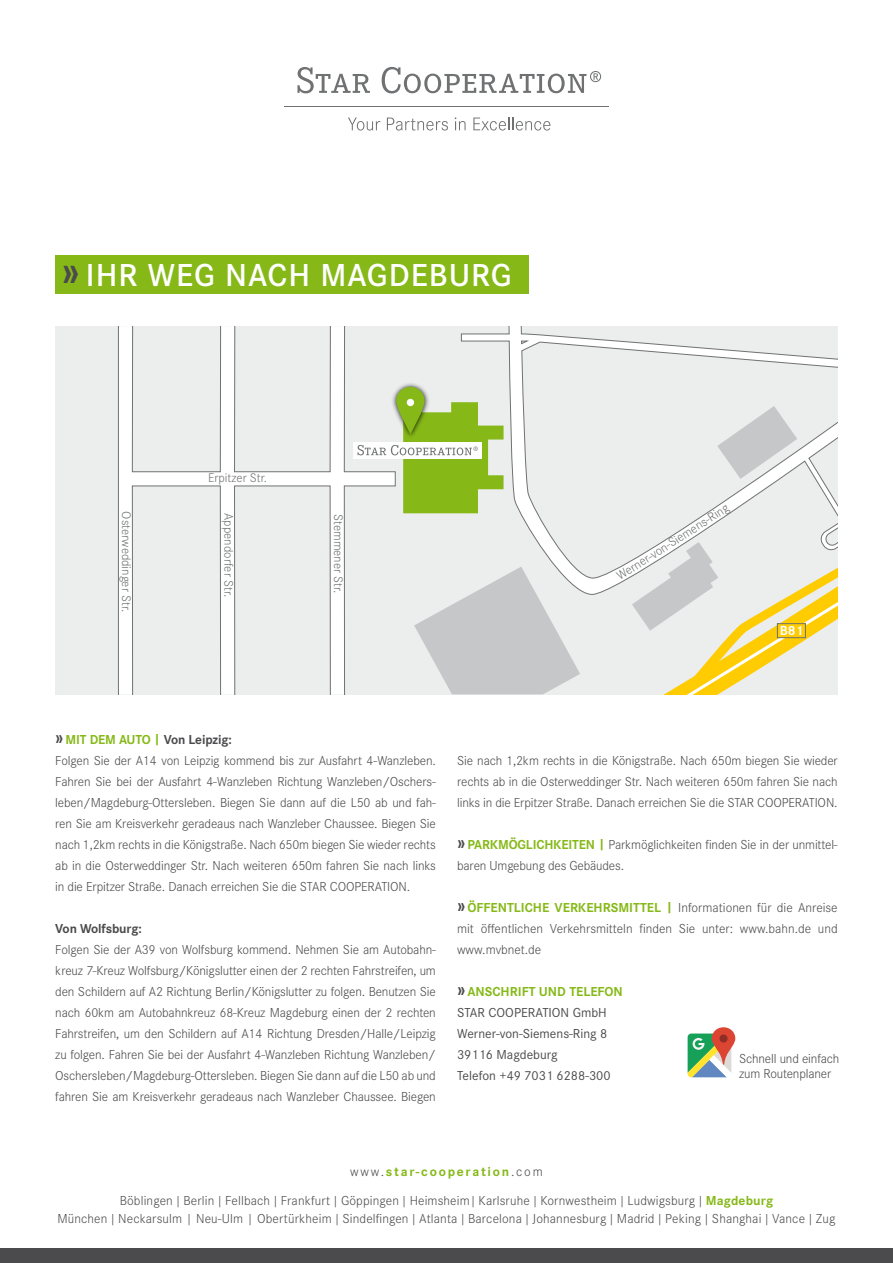
<style>
.page{position:relative;width:893px;height:1263px;background:#fff}
.page>*{position:absolute;margin:0;border:0;box-sizing:border-box;transform-origin:0 0}
.t1{font:600 33px "Corporate S";letter-spacing:.03em;color:#fff}
.t2{font:700 13.65px "Corporate S";color:#fff}
.t3{font:300 13.5px/21px "Corporate S";letter-spacing:-.01em;color:#4b4b4d}
.t4{font:300 13.5px/18px "Corporate S";letter-spacing:.01em;color:#4b4b4d;text-align:center}
.t5{font:13.5px/21px "Corporate S";color:#4b4b4d}
.t6{font:700 13.5px "Corporate S";letter-spacing:.13em;color:#86b918}
.t7{font:700 13.5px "Corporate S";letter-spacing:-.01em;color:#4b4b4d}
.t8{font:300 12.9px "Corporate S";color:#707172}
.s1{font-weight:700;font-size:36px;color:#4b4b4d}
.s2{font-weight:700;font-size:16.5px}
.s3{font-weight:700;color:#86b918}
.s4{font-weight:700}
.s5{font-weight:300;color:#4b4b4d}
</style>
<div class="page">
<div style="left:55px;top:326px;width:783px;height:368px;background:#eceded"></div>
<svg style="left:118px;top:326px;width:240px;height:368px"></svg>
<img style="left:392px;top:383px;width:37px;height:19px">
<div style="left:396px;top:387px;width:29px;height:47px;background:#86b918;border-radius:14px"></div>
<div style="left:407px;top:399px;width:7px;height:7px;background:#fff;border-radius:50%"></div>
<svg style="left:306px;top:493px;width:274px;height:201px"></svg>
<svg style="left:632px;top:595px;width:206px;height:99px"></svg>
<svg style="left:461px;top:326px;width:377px;height:269px"></svg>
<svg style="left:717px;top:406px;width:80px;height:73px"></svg>
<div style="left:777px;top:624px;width:28px;height:14px;background:#fecc00"></div>
<div style="left:777px;top:623px;width:29px;height:15px;border:1px solid #707172"></div>
<div style="left:353px;top:443px;width:129px;height:16px;background:#fff"></div>
<svg style="left:358px;top:402px;width:146px;height:111px"></svg>
<div style="left:0;top:1248px;width:893px;height:15px;background:#4b4b4d"></div>
<div style="left:55px;top:255px;width:473px;height:38px;background:#86b918"></div>
<svg style="left:297px;top:67px;width:73px;height:26px"></svg>
<svg style="left:382px;top:67px;width:219px;height:26px"></svg>
<svg style="left:348px;top:118px;width:32px;height:13px"></svg>
<svg style="left:387px;top:118px;width:61px;height:13px"></svg>
<svg style="left:455px;top:117px;width:11px;height:13px"></svg>
<svg style="left:473px;top:117px;width:77px;height:14px"></svg>
<hr style="left:284px;top:106px;width:325px;height:1px;background:#707172">
<svg style="left:688px;top:1027px;width:47px;height:50px"></svg>
<h1 class="t1" style="left:62px;top:256px;width:452px"><span class="s1">»</span> IHR WEG NACH MAGDEBURG</h1>
<p class="t8" style="left:208px;top:471px;width:61px">Erpitzer Str.</p>
<p class="t8" style="left:134px;top:511px;width:102px;rotate:90deg">Osterweddinger Str.</p>
<p class="t8" style="left:236px;top:513px;width:85px;rotate:90deg">Appendorfer Str.</p>
<p class="t8" style="left:346px;top:514px;width:81px;rotate:90deg">Stemmener Str.</p>
<p class="t8" style="left:614px;top:571px;width:132px;rotate:-33deg">Werner-von-Siemens-Ring</p>
<p class="t2" style="left:780px;top:623px;width:25px">B81</p>
<p class="t3" style="left:55px;top:729px;width:382px"><span class="s2">»</span> <span class="s3">MIT DEM AUTO |</span> <span class="s4">Von Leipzig:<br></span>Folgen Sie der A14 von Leipzig kommend bis zur Ausfahrt 4-Wanzleben.<br>Fahren Sie bei der Ausfahrt 4-Wanzleben Richtung Wanzleben/Oschers&shy;leben/Magdeburg-Ottersleben. Biegen Sie dann auf die L50 ab und fah&shy;ren Sie am Kreisverkehr geradeaus nach Wanzleber Chaussee. Biegen Sie nach 1,2km rechts in die Königstraße. Nach 650m biegen Sie wieder rechts ab in die Osterweddinger Str. Nach weiteren 650m fahren Sie nach links in die Erpitzer Straße. Danach erreichen Sie die STAR COOPERATION.</p>
<p class="t7" style="left:55px;top:921px;width:88px">Von Wolfsburg:</p>
<p class="t3" style="left:55px;top:939px;width:382px;text-align:justify">Folgen Sie der A39 von Wolfsburg kommend. Nehmen Sie am Autobahn&shy;kreuz 7-Kreuz Wolfsburg/Königslutter einen der 2 rechten Fahrstreifen, um den Schildern auf A2 Richtung Berlin/Königslutter zu folgen. Benutzen Sie nach 60km am Autobahnkreuz 68-Kreuz Magdeburg einen der 2 rechten Fahrstreifen, um den Schildern auf A14 Richtung Dresden/Halle/Leipzig zu folgen. Fahren Sie bei der Ausfahrt 4-Wanzleben Richtung Wanzleben/ Oschersleben/Magdeburg-Ottersleben. Biegen Sie dann auf die L50 ab und fahren Sie am Kreisverkehr geradeaus nach Wanzleber Chaussee. Biegen</p>
<p class="t3" style="left:457px;top:750px;width:382px;text-align:justify">Sie nach 1,2km rechts in die Königstraße. Nach 650m biegen Sie wieder rechts ab in die Osterweddinger Str. Nach weiteren 650m fahren Sie nach links in die Erpitzer Straße. Danach erreichen Sie die STAR COOPERATION.</p>
<p class="t3" style="left:457px;top:834px;width:382px"><span class="s2">»</span> <span class="s3">PARKMÖGLICHKEITEN |</span> Parkmöglichkeiten finden Sie in der unmittel&shy;baren Umgebung des Gebäudes.</p>
<p class="t3" style="left:457px;top:897px;width:382px;text-align:justify"><span class="s2">»</span> <span class="s3">ÖFFENTLICHE VERKEHRSMITTEL |</span> Informationen für die Anreise mit öffentlichen Verkehrsmitteln finden Sie unter: www.bahn.de und www.mvbnet.de</p>
<p class="t5" style="left:457px;top:981px;width:167px"><span class="s2">»</span> <span class="s3">ANSCHRIFT UND TELEFON<br></span>STAR COOPERATION GmbH<br>Werner-von-Siemens-Ring 8<br>39116 Magdeburg<br>Telefon +49 7031 6288-300</p>
<p class="t3" style="left:739px;top:1051px;width:102px;line-height:15px">Schnell und einfach zum Routenplaner</p>
<p class="t6" style="left:350px;top:1163px;width:194px"><span class="s5">www.</span>star-cooperation<span class="s5">.com</span></p>
<p class="t4" style="left:57px;top:1192px;width:779px">Böblingen | Berlin | Fellbach | Frankfurt |Göppingen |Heimsheim| Karlsruhe | Kornwestheim| Ludwigsburg | <span class="s3">Magdeburg<br></span>München |Neckarsulm | Neu-Ulm | Obertürkheim| Sindelfingen | Atlanta | Barcelona | Johannesburg |Madrid | Peking | Shanghai | Vance | Zug</p>
</div>
